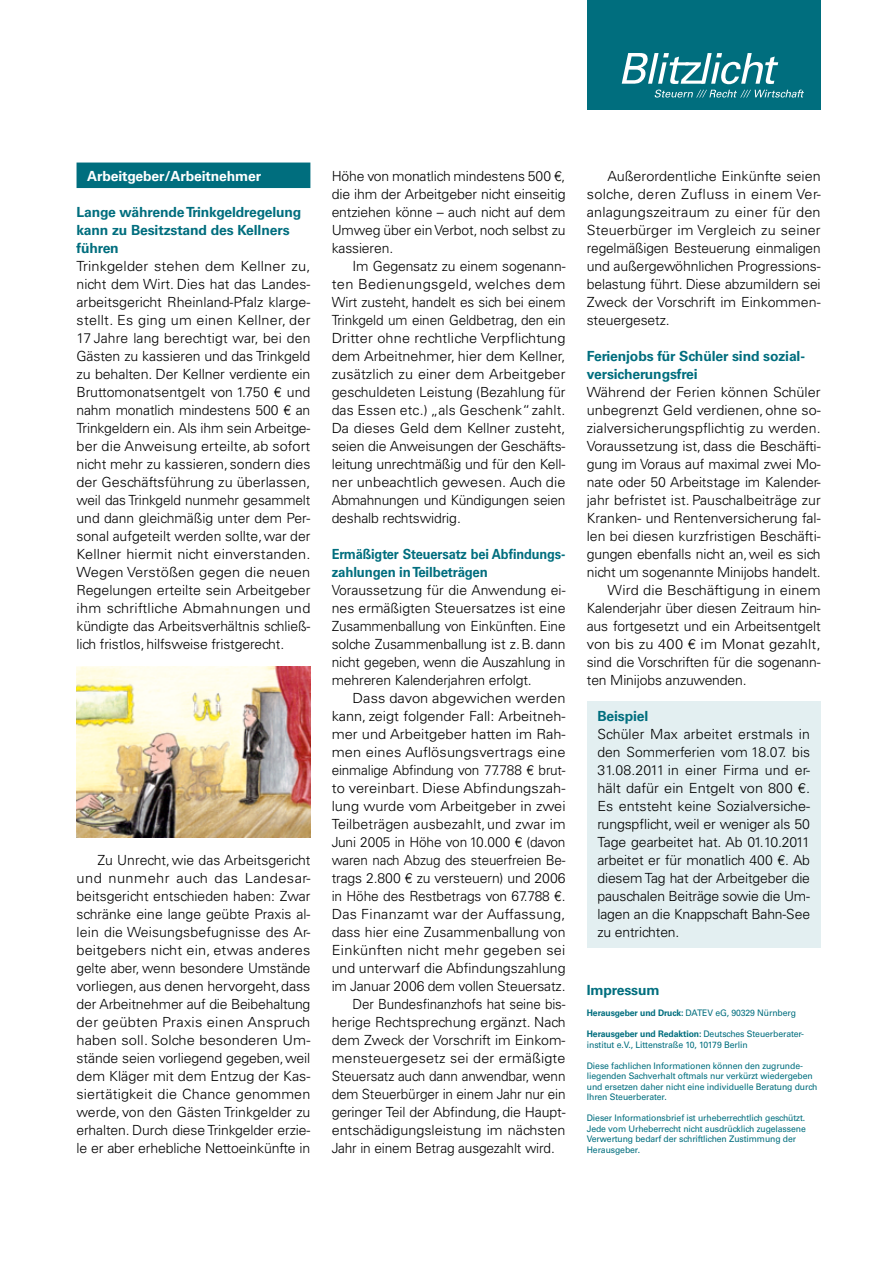
<style>
.page{position:relative;width:893px;height:1263px;background:#fff}
.page>*{position:absolute;margin:0;border:0;box-sizing:border-box;transform-origin:0 0}
.t1{font:300 13.95px/18px "Univers LT Std";letter-spacing:-.01em;color:#000;text-align:justify}
.t2{font:300 13.95px/18px "Univers LT Std";letter-spacing:-.01em;color:#000;text-align:justify;scale:1.05 1}
.t3{font:700 13.95px/18px "Univers LT Std";letter-spacing:-.01em;color:#006e7e}
.t4{font:300 13.95px "Univers LT Std";letter-spacing:.01em;color:#000;scale:1.05 1}
.t5{font:300 13.95px "Univers LT Std";letter-spacing:.01em;color:#000}
.t6{font:300 13.95px "Univers LT Std";letter-spacing:-.01em;color:#000;scale:1.04 1}
.t7{font:300 13.95px "Univers LT Std";letter-spacing:-.01em;color:#000;scale:.96 1}
.t8{font:700 13.95px/18px "Univers LT Std";letter-spacing:-.01em;color:#006e7e;scale:.92 1}
.t9{font:300 13.95px "Univers LT Std";letter-spacing:.02em;color:#000}
.t10{font:300 13.95px "Univers LT Std";letter-spacing:.02em;color:#000;scale:1.04 1}
.t11{font:300 13.95px "Univers LT Std";letter-spacing:.01em;color:#000;scale:1.04 1}
.t12{font:700 13.95px "Univers LT Std";letter-spacing:-.01em;color:#fff}
.t13{font:9px/10.5px "Univers LT Std";letter-spacing:-.01em;color:#006e7e;scale:.96 1}
.s1{font-weight:700}
</style>
<div class="page">
<div style="left:587px;top:0;width:234px;height:110px;background:#006e7e"></div>
<svg style="left:622px;top:53px;width:156px;height:31px"></svg>
<svg style="left:655px;top:90px;width:149px;height:8px"></svg>
<div style="left:77px;top:163px;width:233px;height:25px;background:#006e7e"></div>
<div style="left:587px;top:702px;width:234px;height:246px;background:#e3eff1"></div>
<img style="left:77px;top:666px;width:234px;height:172px">
<p class="t12" style="left:87px;top:167px;width:176px">Arbeitgeber/Arbeitnehmer</p>
<p class="t3" style="left:77px;top:203px;width:226px">Lange währende Trinkgeldregelung kann zu Besitzstand des Kellners führen</p>
<p class="t2" style="left:77px;top:257px;width:224px">Trinkgelder stehen dem Kellner zu, nicht dem Wirt. Dies hat das Landes&shy;arbeitsgericht Rheinland-Pfalz klarge&shy;stellt. Es ging um einen Kellner, der 17 Jahre lang berechtigt war, bei den Gästen zu kassieren und das Trinkgeld zu behalten. Der Kellner verdiente ein Bruttomonatsentgelt von 1.750 € und nahm monatlich mindestens 500 € an Trinkgeldern ein. Als ihm sein Arbeitge&shy;ber die Anweisung erteilte, ab sofort nicht mehr zu kassieren, sondern dies der Geschäftsführung zu überlassen, weil das Trinkgeld nunmehr gesammelt und dann gleichmäßig unter dem Per&shy;sonal aufgeteilt werden sollte, war der Kellner hiermit nicht einverstanden.<br>Wegen Verstößen gegen die neuen Regelungen erteilte sein Arbeitgeber ihm schriftliche Abmahnungen und kündigte das Arbeitsverhältnis schließ&shy;lich fristlos, hilfsweise fristgerecht.</p>
<p class="t1" style="left:77px;top:851px;width:235px;text-indent:21px">Zu Unrecht, wie das Arbeitsgericht und nunmehr auch das Landesar&shy;beitsgericht entschieden haben: Zwar schränke eine lange geübte Praxis al&shy;lein die Weisungsbefugnisse des Ar&shy;beitgebers nicht ein, etwas anderes gelte aber, wenn besondere Umstände vorliegen, aus denen hervorgeht, dass der Arbeitnehmer auf die Beibehaltung der geübten Praxis einen Anspruch haben soll. Solche besonderen Um&shy;stände seien vorliegend gegeben, weil dem Kläger mit dem Entzug der Kas&shy;siertätigkeit die Chance genommen werde, von den Gästen Trinkgelder zu erhalten. Durch diese Trinkgelder erzie&shy;le er aber erhebliche Nettoeinkünfte in</p>
<p class="t1" style="left:332px;top:167px;width:235px">Höhe von monatlich mindestens 500 €, die ihm der Arbeitgeber nicht einseitig entziehen könne – auch nicht auf dem Umweg über ein Verbot, noch selbst zu kassieren.</p>
<p class="t1" style="left:332px;top:257px;width:235px;text-indent:21px">Im Gegensatz zu einem sogenann&shy;ten Bedienungsgeld, welches dem Wirt zusteht, handelt es sich bei einem Trinkgeld um einen Geldbetrag, den ein Dritter ohne rechtliche Verpflichtung dem Arbeitnehmer, hier dem Kellner, zusätzlich zu einer dem Arbeitgeber geschuldeten Leistung (Bezahlung für das Essen etc.) „als Geschenk“ zahlt.<br>Da dieses Geld dem Kellner zusteht, seien die Anweisungen der Geschäfts&shy;leitung unrechtmäßig und für den Kell&shy;ner unbeachtlich gewesen. Auch die Abmahnungen und Kündigungen seien deshalb rechtswidrig.</p>
<p class="t8" style="left:332px;top:545px;width:256px">Ermäßigter Steuersatz bei Abfindungs&shy;zahlungen in Teilbeträgen</p>
<p class="t1" style="left:332px;top:581px;width:235px">Voraussetzung für die Anwendung ei&shy;nes ermäßigten Steuersatzes ist eine Zusammenballung von Einkünften. Eine solche Zusammenballung ist z. B. dann nicht gegeben, wenn die Auszahlung in mehreren Kalenderjahren erfolgt.</p>
<p class="t4" style="left:352px;top:689px;width:204px">Dass davon abgewichen werden</p>
<p class="t6" style="left:332px;top:707px;width:226px">kann, zeigt folgender Fall: Arbeitneh-</p>
<p class="t2" style="left:332px;top:725px;width:224px">mer und Arbeitgeber hatten im Rah-</p>
<p class="t4" style="left:332px;top:743px;width:224px">men eines Auflösungsvertrags eine</p>
<p class="t1" style="left:332px;top:761px;width:235px">einmalige Abfindung von 77.788 € brut-</p>
<p class="t4" style="left:332px;top:779px;width:224px">to vereinbart. Diese Abfindungszah-</p>
<p class="t6" style="left:332px;top:797px;width:226px">lung wurde vom Arbeitgeber in zwei</p>
<p class="t5" style="left:332px;top:815px;width:235px">Teilbeträgen ausbezahlt, und zwar im</p>
<p class="t1" style="left:332px;top:833px;width:235px">Juni 2005 in Höhe von 10.000 € (davon</p>
<p class="t7" style="left:332px;top:851px;width:245px">waren nach Abzug des steuerfreien Be-</p>
<p class="t1" style="left:332px;top:869px;width:235px">trags 2.800 € zu versteuern) und 2006</p>
<p class="t1" style="left:332px;top:887px;width:235px">in Höhe des Restbetrags von 67.788 €.</p>
<p class="t9" style="left:332px;top:905px;width:235px">Das Finanzamt war der Auffassung,</p>
<p class="t1" style="left:332px;top:923px;width:235px">dass hier eine Zusammenballung von</p>
<p class="t10" style="left:332px;top:941px;width:226px">Einkünften nicht mehr gegeben sei</p>
<p class="t1" style="left:332px;top:959px;width:235px">und unterwarf die Abfindungszahlung</p>
<p class="t1" style="left:332px;top:977px;width:235px">im Januar 2006 dem vollen Steuersatz.</p>
<p class="t7" style="left:352px;top:995px;width:223px">Der Bundesfinanzhofs hat seine bis-</p>
<p class="t1" style="left:332px;top:1013px;width:235px">herige Rechtsprechung ergänzt. Nach</p>
<p class="t1" style="left:332px;top:1031px;width:235px">dem Zweck der Vorschrift im Einkom-</p>
<p class="t5" style="left:332px;top:1049px;width:235px">mensteuergesetz sei der ermäßigte</p>
<p class="t1" style="left:332px;top:1067px;width:235px">Steuersatz auch dann anwendbar, wenn</p>
<p class="t1" style="left:332px;top:1085px;width:235px">dem Steuerbürger in einem Jahr nur ein</p>
<p class="t1" style="left:332px;top:1103px;width:235px">geringer Teil der Abfindung, die Haupt-</p>
<p class="t1" style="left:332px;top:1121px;width:235px">entschädigungsleistung im nächsten</p>
<p class="t1" style="left:332px;top:1139px;width:225px">Jahr in einem Betrag ausgezahlt wird.</p>
<p class="t1" style="left:587px;top:167px;width:235px;text-indent:21px">Außerordentliche Einkünfte seien solche, deren Zufluss in einem Ver&shy;anlagungszeitraum zu einer für den Steuerbürger im Vergleich zu seiner regelmäßigen Besteuerung einmaligen und außergewöhnlichen Progressions&shy;belastung führt. Diese abzumildern sei Zweck der Vorschrift im Einkommen&shy;steuergesetz.</p>
<p class="t3" style="left:587px;top:347px;width:220px">Ferienjobs für Schüler sind sozial&shy;versicherungsfrei</p>
<p class="t6" style="left:587px;top:383px;width:226px">Während der Ferien können Schüler</p>
<p class="t1" style="left:587px;top:401px;width:235px">unbegrenzt Geld verdienen, ohne so-</p>
<p class="t5" style="left:587px;top:419px;width:235px">zialversicherungspflichtig zu werden.</p>
<p class="t1" style="left:587px;top:437px;width:235px">Voraussetzung ist, dass die Beschäfti-</p>
<p class="t1" style="left:587px;top:455px;width:235px">gung im Voraus auf maximal zwei Mo-</p>
<p class="t1" style="left:587px;top:473px;width:235px">nate oder 50 Arbeitstage im Kalender-</p>
<p class="t1" style="left:587px;top:491px;width:235px">jahr befristet ist. Pauschalbeiträge zur</p>
<p class="t1" style="left:587px;top:509px;width:235px">Kranken- und Rentenversicherung fal-</p>
<p class="t1" style="left:587px;top:527px;width:235px">len bei diesen kurzfristigen Beschäfti-</p>
<p class="t1" style="left:587px;top:545px;width:235px">gungen ebenfalls nicht an, weil es sich</p>
<p class="t1" style="left:587px;top:563px;width:235px">nicht um sogenannte Minijobs handelt.</p>
<p class="t11" style="left:608px;top:581px;width:206px">Wird die Beschäftigung in einem</p>
<p class="t1" style="left:587px;top:599px;width:235px">Kalenderjahr über diesen Zeitraum hin-</p>
<p class="t1" style="left:587px;top:617px;width:235px">aus fortgesetzt und ein Arbeitsentgelt</p>
<p class="t4" style="left:587px;top:635px;width:224px">von bis zu 400 € im Monat gezahlt,</p>
<p class="t1" style="left:587px;top:653px;width:235px">sind die Vorschriften für die sogenann-</p>
<p class="t1" style="left:587px;top:671px;width:161px">ten Minijobs anzuwenden.</p>
<p class="t3" style="left:597px;top:707px;width:52px">Beispiel</p>
<p class="t1" style="left:597px;top:725px;width:214px">Schüler Max arbeitet erstmals in den Sommerferien vom 18.07. bis 31.08.2011 in einer Firma und er&shy;hält dafür ein Entgelt von 800 €.<br>Es entsteht keine Sozialversiche&shy;rungspflicht, weil er weniger als 50<br>Tage gearbeitet hat. Ab 01.10.2011 arbeitet er für monatlich 400 €. Ab diesem Tag hat der Arbeitgeber die pauschalen Beiträge sowie die Um&shy;lagen an die Knappschaft Bahn-See zu entrichten.</p>
<p class="t3" style="left:587px;top:981px;width:74px">Impressum</p>
<p class="t13" style="left:587px;top:1008px;width:219px"><span class="s1">Herausgeber und Druck:</span> DATEV eG, 90329 Nürnberg</p>
<p class="t13" style="left:587px;top:1029px;width:228px"><span class="s1">Herausgeber und Redaktion:</span> Deutsches Steuerberater&shy;institut e.V., Littenstraße 10, 10179 Berlin</p>
<p class="t13" style="left:587px;top:1060px;width:242px">Diese fachlichen Informationen können den zugrunde&shy;liegenden Sachverhalt oftmals nur verkürzt wiedergeben und ersetzen daher nicht eine individuelle Beratung durch Ihren Steuerberater.</p>
<p class="t13" style="left:587px;top:1113px;width:230px">Dieser Informationsbrief ist urheberrechtlich geschützt.<br>Jede vom Urheberrecht nicht ausdrücklich zugelassene Verwertung bedarf der schriftlichen Zustimmung der Herausgeber.</p>
</div>
